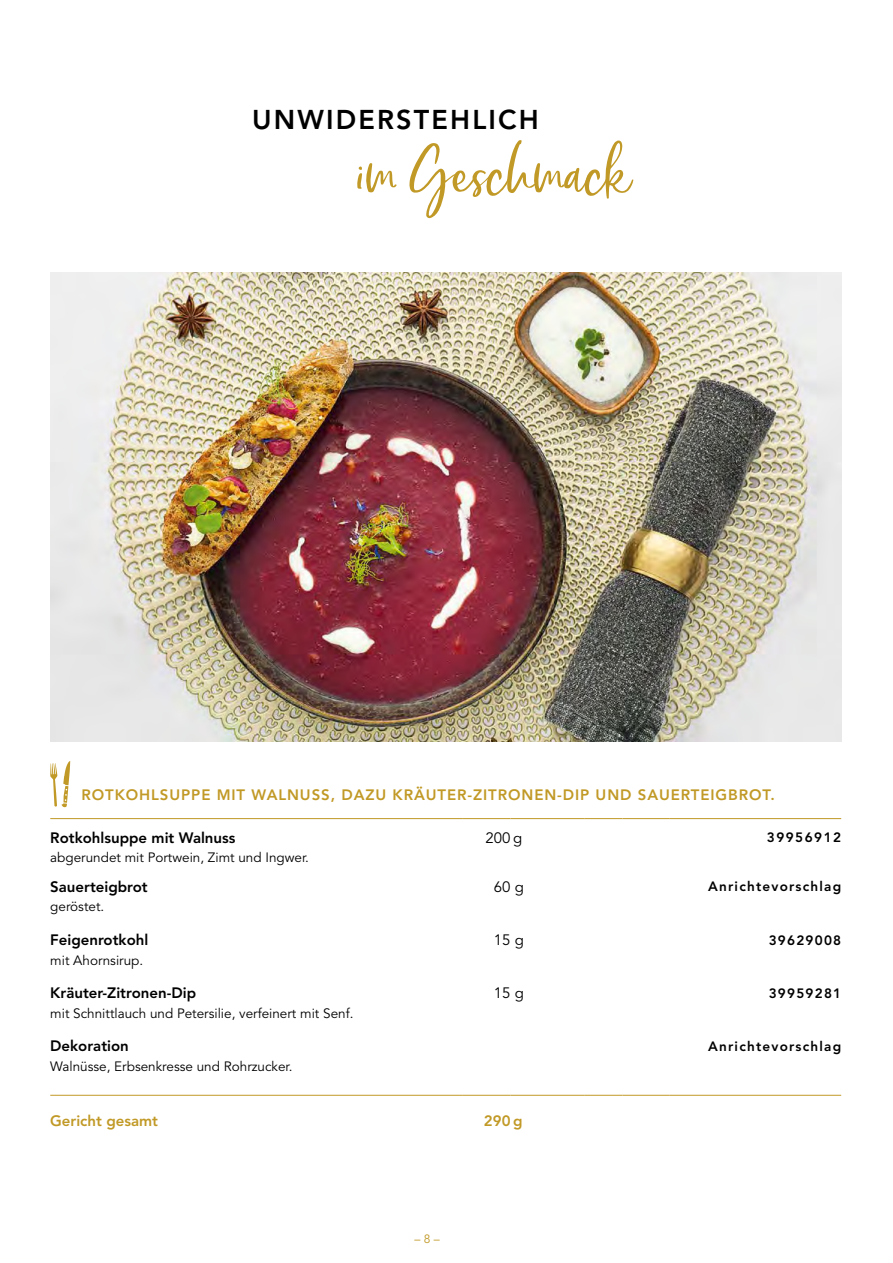
<style>
.page{position:relative;width:893px;height:1263px;background:#fff}
.page>*{position:absolute;margin:0;border:0;box-sizing:border-box;transform-origin:0 0}
.t1{font:90px "Chinup Buttercup";color:#c19926}
.t2{font:800 27px "Avenir LT Std";letter-spacing:.08em;color:#000}
.t3{font:800 15px "Avenir LT Std";color:#000}
.t4{font:800 15px "Avenir LT Std";letter-spacing:.06em;color:#c19926}
.t5{font:15px "Avenir LT Std";color:#000}
.t6{font:800 15px "Avenir LT Std";color:#c19926}
.t7{font:13.5px "Avenir LT Std";color:#000}
.t8{font:800 13.5px "Avenir LT Std";letter-spacing:.09em;color:#000}
.t9{font:800 13.5px "Avenir LT Std";letter-spacing:.11em;color:#000}
.t10{font:12px "Avenir LT Std";color:#c19926}
</style>
<div class="page">
<img style="left:50px;top:272px;width:791px;height:469px">
<hr style="left:50px;top:818px;width:412px;height:1px;background:#c19926">
<hr style="left:462px;top:818px;width:49px;height:1px;background:#c19926">
<hr style="left:511px;top:818px;width:73px;height:1px;background:#c19926">
<hr style="left:584px;top:818px;width:38px;height:1px;background:#c19926">
<hr style="left:622px;top:818px;width:47px;height:1px;background:#c19926">
<hr style="left:669px;top:818px;width:172px;height:1px;background:#c19926">
<hr style="left:50px;top:1095px;width:412px;height:1px;background:#c19926">
<hr style="left:462px;top:1095px;width:49px;height:1px;background:#c19926">
<hr style="left:511px;top:1095px;width:73px;height:1px;background:#c19926">
<hr style="left:584px;top:1095px;width:38px;height:1px;background:#c19926">
<hr style="left:622px;top:1095px;width:47px;height:1px;background:#c19926">
<hr style="left:669px;top:1095px;width:172px;height:1px;background:#c19926">
<svg style="left:50px;top:761px;width:20px;height:46px"></svg>
<h2 class="t2" style="left:252px;top:104px;width:288px">UNWIDERSTEHLICH</h2>
<h1 class="t1" style="left:356px;top:124px;width:276px">im Geschmack</h1>
<p class="t4" style="left:81px;top:786px;width:695px">ROTKOHLSUPPE MIT WALNUSS, DAZU KRÄUTER-ZITRONEN-DIP UND SAUERTEIGBROT.</p>
<p class="t3" style="left:50px;top:829px;width:187px">Rotkohlsuppe mit Walnuss</p>
<p class="t7" style="left:50px;top:850px;width:260px">abgerundet mit Portwein, Zimt und Ingwer.</p>
<p class="t5" style="left:486px;top:829px;width:38px">200 g</p>
<p class="t9" style="left:767px;top:829px;width:76px">39956912</p>
<p class="t3" style="left:50px;top:878px;width:99px">Sauerteigbrot</p>
<p class="t7" style="left:50px;top:899px;width:55px">geröstet.</p>
<p class="t5" style="left:494px;top:878px;width:32px">60g</p>
<p class="t8" style="left:708px;top:879px;width:134px">Anrichtevorschlag</p>
<p class="t3" style="left:50px;top:931px;width:100px">Feigenrotkohl</p>
<p class="t7" style="left:50px;top:952px;width:94px">mit Ahornsirup.</p>
<p class="t5" style="left:494px;top:931px;width:32px">15 g</p>
<p class="t8" style="left:769px;top:932px;width:74px">39629008</p>
<p class="t3" style="left:50px;top:984px;width:147px">Kräuter-Zitronen-Dip</p>
<p class="t7" style="left:50px;top:1005px;width:305px">mit Schnittlauch und Petersilie, verfeinert mit Senf.</p>
<p class="t5" style="left:494px;top:984px;width:32px">15 g</p>
<p class="t8" style="left:769px;top:985px;width:74px">39959281</p>
<p class="t3" style="left:50px;top:1037px;width:80px">Dekoration</p>
<p class="t7" style="left:50px;top:1058px;width:244px">Walnüsse, Erbsenkresse und Rohrzucker.</p>
<p class="t8" style="left:708px;top:1038px;width:134px">Anrichtevorschlag</p>
<p class="t6" style="left:50px;top:1112px;width:109px">Gericht gesamt</p>
<p class="t4" style="left:484px;top:1112px;width:40px">290 g</p>
<p class="t10" style="left:415px;top:1232px;width:27px">– 8 –</p>
</div>
